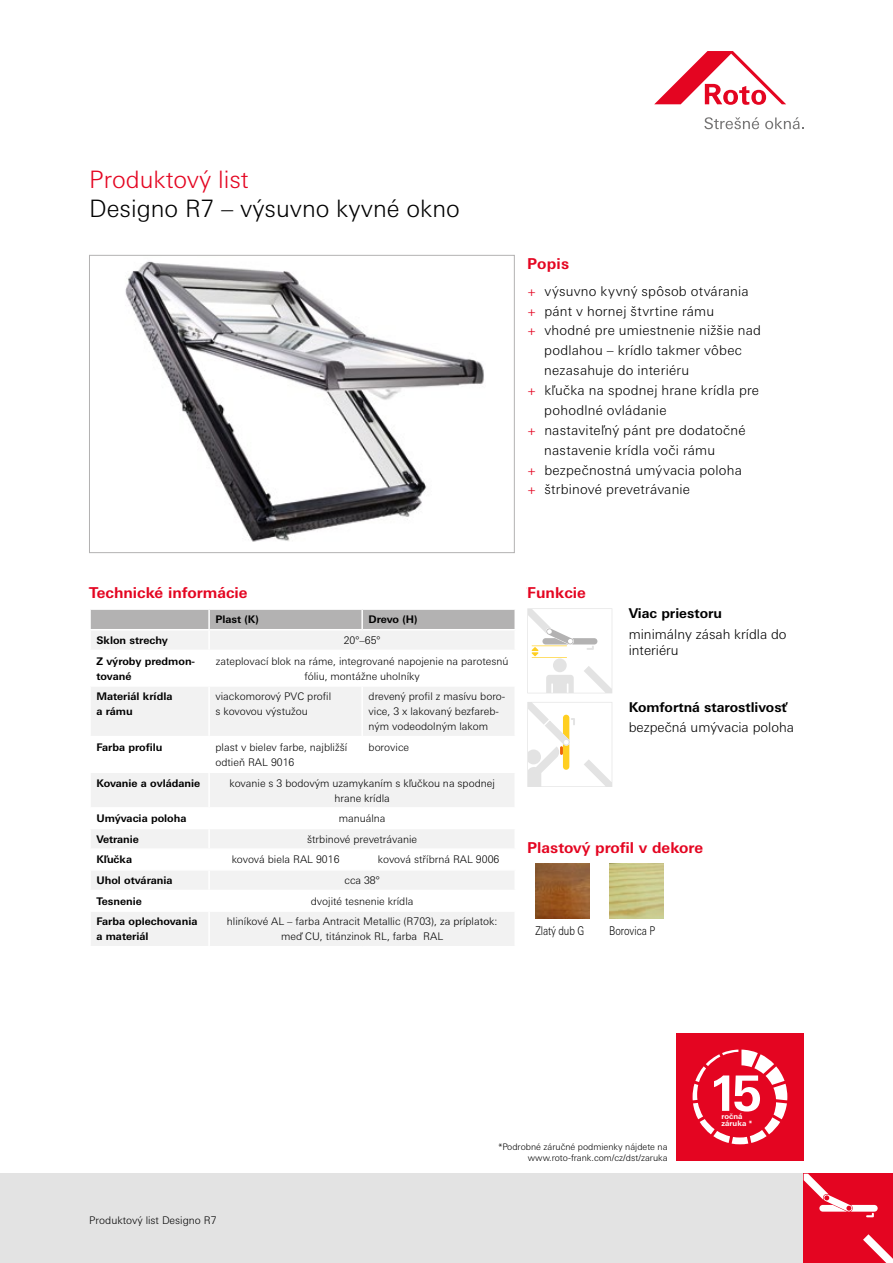
<style>
.page{position:relative;width:893px;height:1263px;background:#fff}
.page>*{position:absolute;margin:0;border:0;box-sizing:border-box;transform-origin:0 0}
.t1{font:300 24px "Univers Next W1 G";color:#000}
.t2{font:300 24px "Univers Next W1 G";color:#e40521}
.t3{font:700 15px "Univers Next W1 G";color:#e40521}
.t4{font:300 13.5px/16.2px "Univers Next W1 G";letter-spacing:.015em;color:#000}
.t5{font:700 13.5px "Univers Next W1 G";color:#000}
.t6{font:300 12px "Univers Next W1 G";letter-spacing:-.01em;color:#000;scale:.8 1}
.t7{font:300 10.5px/15px "Univers Next W1 G";color:#000;text-align:center}
.t8{font:700 10.5px/15px "Univers Next W1 G";color:#000}
.t9{font:300 9px/10.8px "Univers Next W1 G";color:#000;text-align:right}
.t10{font:700 7.5px/7.5px "Univers Next W1 G";color:#fff}
.s1{color:#e40521}
</style>
<div class="page">
<div style="left:0;top:1174px;width:893px;height:89px;background:#e3e3e3"></div>
<img style="left:125px;top:261px;width:359px;height:281px">
<div style="left:89px;top:255px;width:425px;height:298px;border:1px solid #b3b2b2"></div>
<div style="left:804px;top:1174px;width:89px;height:89px;background:#e40521"></div>
<svg style="left:863px;top:1234px;width:30px;height:29px"></svg>
<svg style="left:804px;top:1174px;width:74px;height:43px"></svg>
<div style="left:91px;top:631px;width:423px;height:315px;background:#f2f2f2"></div>
<svg style="left:91px;top:651px;width:423px;height:259px;fill:#f2f2f2"></svg>
<div style="left:209px;top:890px;width:306px;height:21px;background:#fff"></div>
<div style="left:90px;top:609px;width:425px;height:20px;background:#b3b2b2"></div>
<hr style="left:89px;top:650px;width:120px;height:1px;background:#fff">
<hr style="left:89px;top:685px;width:120px;height:2px;background:#fff">
<hr style="left:208px;top:687px;width:2px;height:49px;background:#fff">
<hr style="left:361px;top:687px;width:2px;height:49px;background:#fff">
<hr style="left:89px;top:736px;width:120px;height:1px;background:#fff">
<hr style="left:209px;top:736px;width:153px;height:1px;background:#fff">
<hr style="left:208px;top:737px;width:2px;height:34px;background:#fff">
<hr style="left:362px;top:736px;width:154px;height:1px;background:#fff">
<hr style="left:361px;top:737px;width:2px;height:34px;background:#fff">
<hr style="left:89px;top:771px;width:120px;height:2px;background:#fff">
<hr style="left:89px;top:807px;width:120px;height:2px;background:#fff">
<hr style="left:89px;top:828px;width:120px;height:1px;background:#fff">
<hr style="left:89px;top:848px;width:120px;height:2px;background:#fff">
<svg style="left:361px;top:850px;width:2px;height:19px"></svg>
<hr style="left:89px;top:869px;width:120px;height:1px;background:#fff">
<hr style="left:89px;top:890px;width:120px;height:1px;background:#fff">
<hr style="left:89px;top:910px;width:120px;height:2px;background:#fff">
<hr style="left:208px;top:651px;width:2px;height:34px;background:#fff">
<hr style="left:209px;top:685px;width:153px;height:2px;background:#fff">
<hr style="left:362px;top:685px;width:154px;height:2px;background:#fff">
<hr style="left:209px;top:771px;width:153px;height:2px;background:#fff">
<hr style="left:208px;top:773px;width:2px;height:34px;background:#fff">
<hr style="left:362px;top:771px;width:154px;height:2px;background:#fff">
<hr style="left:209px;top:807px;width:153px;height:2px;background:#fff">
<hr style="left:362px;top:807px;width:154px;height:2px;background:#fff">
<hr style="left:209px;top:828px;width:153px;height:1px;background:#fff">
<svg style="left:208px;top:809px;width:2px;height:60px"></svg>
<hr style="left:362px;top:828px;width:154px;height:1px;background:#fff">
<hr style="left:209px;top:848px;width:153px;height:2px;background:#fff">
<hr style="left:362px;top:848px;width:154px;height:2px;background:#fff">
<hr style="left:208px;top:630px;width:2px;height:20px;background:#fff">
<hr style="left:209px;top:650px;width:153px;height:1px;background:#fff">
<hr style="left:362px;top:650px;width:154px;height:1px;background:#fff">
<hr style="left:209px;top:869px;width:153px;height:1px;background:#fff">
<hr style="left:208px;top:870px;width:2px;height:20px;background:#fff">
<hr style="left:362px;top:869px;width:154px;height:1px;background:#fff">
<hr style="left:208px;top:912px;width:2px;height:34px;background:#fff">
<svg style="left:208px;top:891px;width:1px;height:19px"></svg>
<hr style="left:209px;top:910px;width:153px;height:2px;background:#fff">
<hr style="left:362px;top:910px;width:154px;height:2px;background:#fff">
<svg style="left:527px;top:608px;width:85px;height:85px"></svg>
<svg style="left:527px;top:702px;width:85px;height:85px"></svg>
<div style="left:676px;top:1033px;width:128px;height:128px;background:#e40521"></div>
<svg style="left:693px;top:1049px;width:94px;height:95px"></svg>
<img style="left:536px;top:863px;width:53px;height:55px">
<img style="left:609px;top:863px;width:54px;height:55px">
<svg style="left:654px;top:51px;width:132px;height:54px"></svg>
<svg style="left:704px;top:117px;width:55px;height:12px"></svg>
<svg style="left:765px;top:117px;width:39px;height:12px"></svg>
<h1 class="t2" style="left:89px;top:166px;width:161px">Produktový list</h1>
<h1 class="t1" style="left:89px;top:194px;width:372px">Designo R7 – výsuvno kyvné okno</h1>
<h2 class="t3" style="left:527px;top:254px;width:43px">Popis</h2>
<p class="t4" style="left:527px;top:283px;width:223px"><span class="s1">+</span> výsuvno kyvný spôsob otvárania</p>
<p class="t4" style="left:527px;top:303px;width:188px"><span class="s1">+</span> pánt v hornej štvrtine rámu</p>
<p class="t4" style="left:527px;top:322px;width:235px"><span class="s1">+</span> vhodné pre umiestnenie nižšie nad</p>
<p class="t4" style="left:544px;top:342px;width:199px">podlahou – krídlo takmer vôbec</p>
<p class="t4" style="left:544px;top:362px;width:146px">nezasahuje do interiéru</p>
<p class="t4" style="left:527px;top:382px;width:233px"><span class="s1">+</span> kľučka na spodnej hrane krídla pre</p>
<p class="t4" style="left:544px;top:402px;width:124px">pohodlné ovládanie</p>
<p class="t4" style="left:527px;top:422px;width:220px"><span class="s1">+</span> nastaviteľný pánt pre dodatočné</p>
<p class="t4" style="left:544px;top:442px;width:172px">nastavenie krídla voči rámu</p>
<p class="t4" style="left:527px;top:462px;width:216px"><span class="s1">+</span> bezpečnostná umývacia poloha</p>
<p class="t4" style="left:527px;top:481px;width:164px"><span class="s1">+</span> štrbinové prevetrávanie</p>
<h2 class="t3" style="left:97px;top:584px;width:178px">ab. 1: Technik &amp; Details</h2>
<p class="t8" style="left:215px;top:612px;width:45px">Plast (K)</p>
<p class="t8" style="left:369px;top:612px;width:50px">Drevo (H)</p>
<p class="t8" style="left:96px;top:633px;width:73px">Sklon strechy</p>
<p class="t7" style="left:344px;top:633px;width:38px">20°–65°</p>
<p class="t8" style="left:96px;top:653px;width:100px">Z výroby predmon&shy;tované</p>
<p class="t7" style="left:216px;top:653px;width:294px">zateplovací blok na ráme, integrované napojenie na parotesnú fóliu, montážne uholníky</p>
<p class="t8" style="left:96px;top:689px;width:78px">Materiál krídla a rámu</p>
<p class="t7" style="left:215px;top:689px;width:117px;text-align:left">viackomorový PVC profil s kovovou výstužou</p>
<p class="t7" style="left:369px;top:689px;width:138px;text-align:left">drevený profil z masívu boro&shy;vice, 3 x lakovaný bezfareb&shy;ným vodeodolným lakom</p>
<p class="t8" style="left:96px;top:740px;width:68px">Farba profilu</p>
<p class="t7" style="left:215px;top:740px;width:133px;text-align:left">plast v bielev farbe, najbližší odtieň RAL 9016</p>
<p class="t7" style="left:369px;top:740px;width:42px">borovice</p>
<p class="t8" style="left:96px;top:775px;width:105px">Kovanie a ovládanie</p>
<p class="t7" style="left:229px;top:775px;width:267px">kovanie s 3 bodovým uzamykaním s kľučkou na spodnej hrane krídla</p>
<p class="t8" style="left:96px;top:811px;width:92px">Umývacia poloha</p>
<p class="t7" style="left:339px;top:811px;width:48px">manuálna</p>
<p class="t8" style="left:96px;top:831px;width:44px">Vetranie</p>
<p class="t7" style="left:307px;top:831px;width:111px">štrbinové prevetrávanie</p>
<p class="t8" style="left:96px;top:852px;width:37px">Kľučka</p>
<p class="t7" style="left:232px;top:852px;width:109px">kovová biela RAL 9016</p>
<p class="t7" style="left:378px;top:852px;width:123px">kovová stříbrná RAL 9006</p>
<p class="t8" style="left:96px;top:873px;width:78px">Uhol otvárania</p>
<p class="t7" style="left:345px;top:873px;width:37px">cca 38°</p>
<p class="t8" style="left:96px;top:893px;width:47px">Tesnenie</p>
<p class="t7" style="left:311px;top:893px;width:104px">dvojité tesnenie krídla</p>
<p class="t8" style="left:96px;top:914px;width:103px">Farba oplechovania a materiál</p>
<p class="t7" style="left:227px;top:914px;width:272px">hliníkové AL – farba Antracit Metallic (R703), za príplatok: meď CU, titánzinok RL, farba RAL</p>
<h2 class="t3" style="left:89px;top:584px;width:160px">Technické informácie</h2>
<h2 class="t3" style="left:527px;top:584px;width:60px">Funkcie</h2>
<p class="t5" style="left:629px;top:606px;width:95px">Viac priestoru</p>
<p class="t4" style="left:629px;top:626px;width:159px">minimálny zásah krídla do interiéru</p>
<p class="t5" style="left:629px;top:699px;width:160px">Komfortná starostlivosť</p>
<p class="t4" style="left:629px;top:719px;width:167px">bezpečná umývacia poloha</p>
<h2 class="t3" style="left:527px;top:838px;width:177px">Plastový profil v dekore</h2>
<p class="t6" style="left:536px;top:924px;width:62px">Zlatý dub G</p>
<p class="t6" style="left:609px;top:924px;width:59px">Borovica P</p>
<p class="t7" style="left:89px;top:1213px;width:129px">Produktový list Designo R7</p>
<p class="t9" style="left:498px;top:1141px;width:171px">*Podrobné záručné podmienky nájdete na www.roto-frank.com/cz/dst/zaruka</p>
<p class="t10" style="left:722px;top:1112px;width:32px">ročná záruka *</p>
</div>
